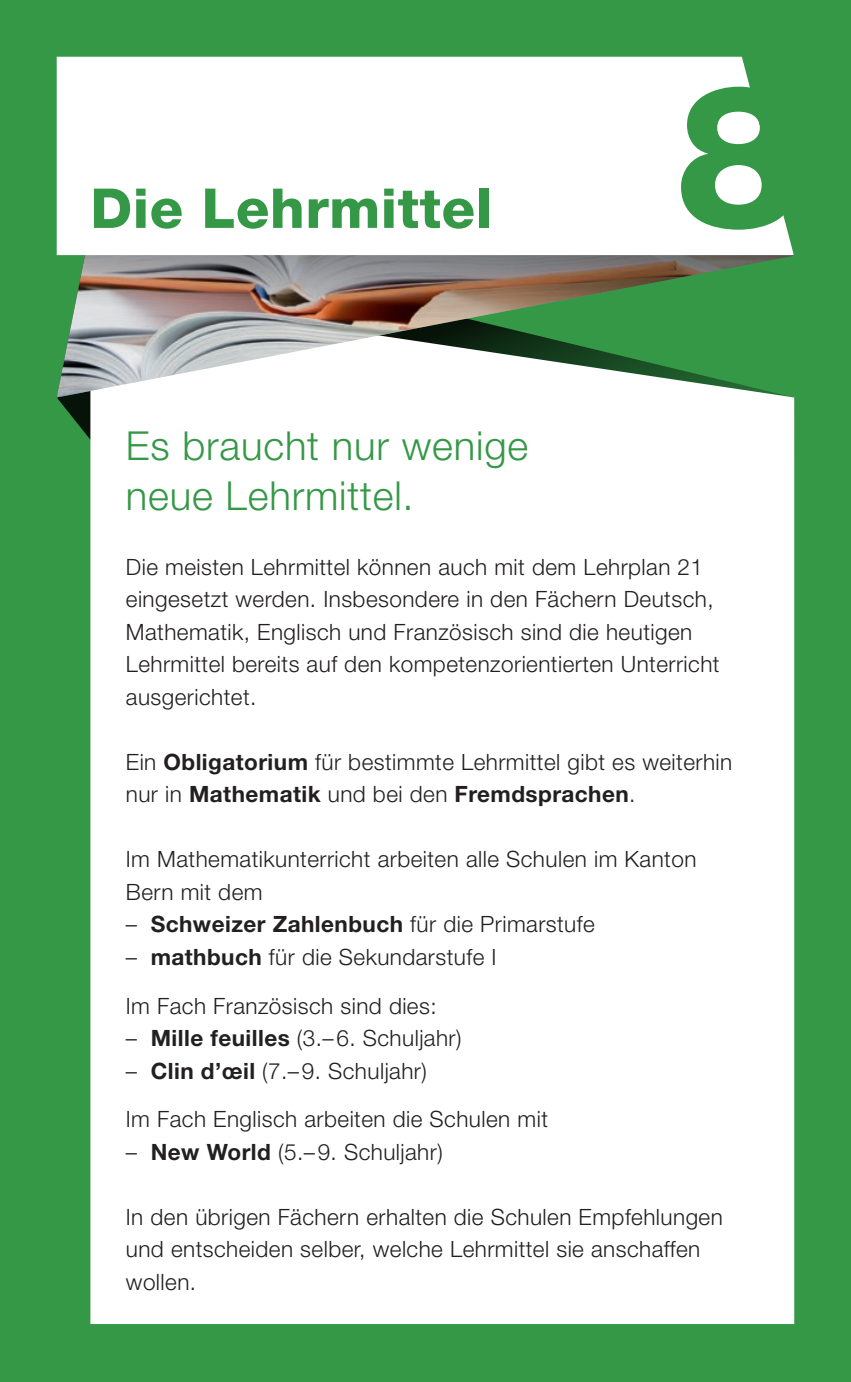
<style>
.page{position:relative;width:851px;height:1382px;background:#fff}
.page>*{position:absolute;margin:0;border:0;box-sizing:border-box;transform-origin:0 0}
.t1{font:800 200px "Helvetica Neue LT Std";color:#359847}
.lp21_titel{font:800 55px "Helvetica Neue LT Std";letter-spacing:.01em;color:#359847}
._00_quote{font:300 40px/50px "Helvetica Neue LT Std";letter-spacing:.02em;color:#359847}
.lp21_text{font:300 22.5px/32.5px "Helvetica Neue LT Std";letter-spacing:.02em;color:#231f20}
.lp21_text-2{font:700 22.5px "Helvetica Neue LT Std";letter-spacing:.02em;color:#231f20}
.s1{font-weight:700}
.s2{font-weight:300}
</style>
<div class="page">
<div style="left:0;top:0;width:850px;height:1382px;background:#359847"></div>
<div style="left:90px;top:397px;width:704px;height:927px;background:#fff"></div>
<img style="left:57px;top:252px;width:737px;height:145px">
<div style="left:57px;top:57px;width:736px;height:198px;background:#fff"></div>
<p class="lp21_titel" style="left:90px;top:176px;width:403px">Die Lehrmittel</p>
<p class="_00_quote" style="left:126px;top:420px;width:404px">Es braucht nur wenige neue Lehrmittel.</p>
<p class="t1" style="left:675px;top:38px;width:127px">8</p>
<p class="lp21_text" style="left:126px;top:550px;width:595px">Die meisten Lehrmittel können auch mit dem Lehrplan 21 eingesetzt werden. Insbesondere in den Fächern Deutsch, Mathematik, Englisch und Französisch sind die heutigen Lehrmittel bereits auf den kompetenzorientierten Unterricht ausgerichtet.</p>
<p class="lp21_text" style="left:126px;top:745px;width:608px">Ein <span class="s1">Obligatorium</span> für bestimmte Lehrmittel gibt es weiterhin nur in <span class="s1">Mathematik</span> und bei den <span class="s1">Fremdsprachen</span>.</p>
<p class="lp21_text" style="left:126px;top:843px;width:572px">Im Mathematikunterricht arbeiten alle Schulen im Kanton<br>Bern mit dem</p>
<p class="lp21_text-2" style="left:126px;top:910px;width:470px"><span class="s2">–</span> Schweizer Zahlenbuch <span class="s2">für die Primarstufe</span></p>
<p class="lp21_text" style="left:126px;top:940px;width:372px">– <span class="s1">mathbuch</span> für die Sekundarstufe I</p>
<p class="lp21_text" style="left:126px;top:989px;width:312px">Im Fach Französisch sind dies:</p>
<p class="lp21_text" style="left:126px;top:1021px;width:337px">– <span class="s1">Mille feuilles</span> (3.–6. Schuljahr)</p>
<p class="lp21_text" style="left:126px;top:1054px;width:302px">– <span class="s1">Clin d’œil</span> (7.–9. Schuljahr)</p>
<p class="lp21_text" style="left:126px;top:1103px;width:423px">Im Fach Englisch arbeiten die Schulen mit</p>
<p class="lp21_text" style="left:126px;top:1135px;width:318px">– <span class="s1">New World</span> (5.–9. Schuljahr)</p>
<p class="lp21_text" style="left:126px;top:1200px;width:598px">In den übrigen Fächern erhalten die Schulen Empfehlungen und entscheiden selber, welche Lehrmittel sie anschaffen wollen.</p>
</div>
